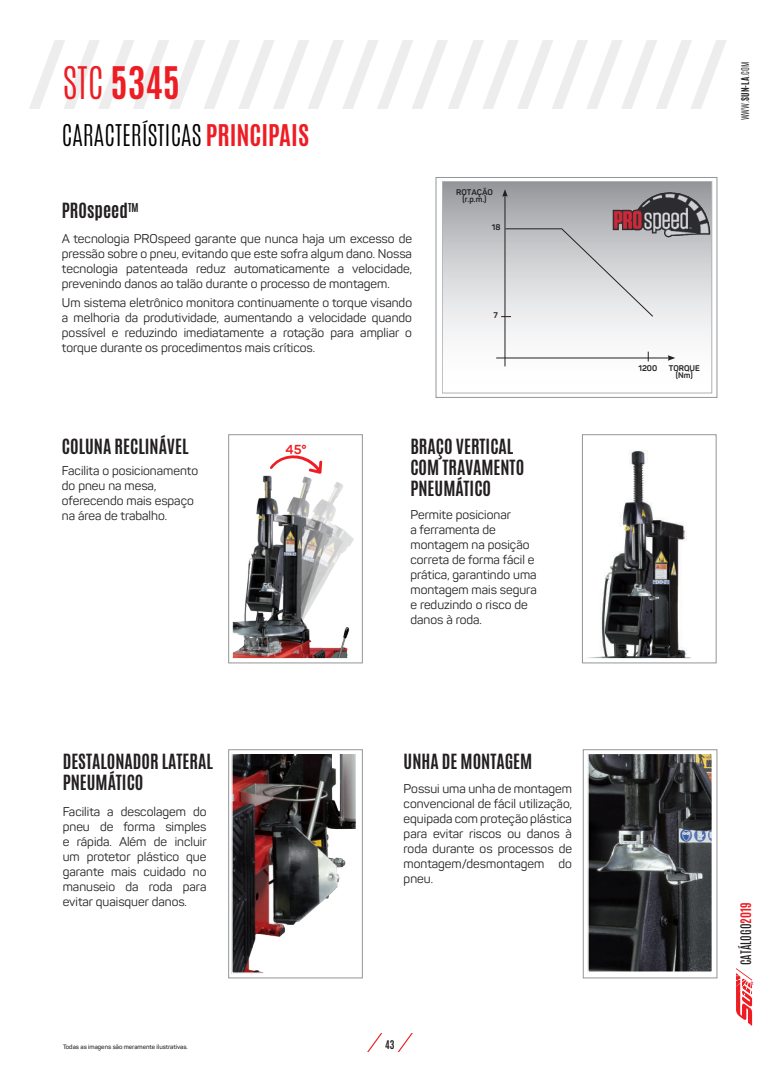
<style>
.page{position:relative;width:780px;height:1088px;background:#fff}
.page>*{position:absolute;margin:0;border:0;box-sizing:border-box;transform-origin:0 0}
.t1{font:700 37.5px "Antonio";color:#ee1d23}
.t2{font:300 25px "Antonio";color:#000001}
.t3{font:700 17.5px/21px "Antonio";color:#231f20}
.t4{font:700 12.88px "Panton";color:#ee1d23}
.t5{font:12.5px/15px "Panton";color:#231f20;text-align:justify}
.t6{font:12.12px "Antonio";color:#231f20}
.t7{font:700 10px "Antonio";color:#231f20}
.t8{font:300 9px "Antonio";color:#231f20}
.t9{font:700 8.12px/7.2px "Panton";color:#231f20;text-align:center}
.t10{font:600 6.25px "Panton";color:#231f20}
.s1{font-weight:300}
.s2{font-weight:700;color:#ee1d23}
.s3{font-weight:700}
</style>
<div class="page">
<svg style="left:367px;top:1033px;width:15px;height:19px"></svg>
<svg style="left:397px;top:1033px;width:16px;height:19px"></svg>
<svg style="left:736px;top:968px;width:17px;height:58px"></svg>
<svg style="left:29px;top:40px;width:697px;height:69px"></svg>
<img style="left:233px;top:475px;width:121px;height:182px">
<div style="left:231px;top:438px;width:128px;height:221px;border:1px solid #fff"></div>
<div style="left:228px;top:434px;width:134px;height:229px;border:1px solid #939598"></div>
<svg style="left:270px;top:455px;width:52px;height:19px"></svg>
<div style="left:228px;top:749px;width:134px;height:229px;border:1px solid #939598"></div>
<div style="left:583px;top:749px;width:134px;height:229px;border:1px solid #939598"></div>
<img style="left:598px;top:450px;width:89px;height:207px">
<div style="left:585px;top:438px;width:128px;height:221px;border:1px solid #fff"></div>
<div style="left:582px;top:434px;width:134px;height:229px;border:1px solid #939598"></div>
<div style="left:442px;top:182px;width:269px;height:211px;background:linear-gradient(to bottom,#a2a4a7,#fff)"></div>
<div style="left:442px;top:181px;width:269px;height:212px;border:1px solid #b2b3b7"></div>
<hr style="left:504px;top:195px;width:1px;height:171px;background:#231f20">
<svg style="left:502px;top:189px;width:5px;height:8px"></svg>
<hr style="left:496px;top:358px;width:173px;height:1px;background:#231f20">
<svg style="left:667px;top:355px;width:8px;height:6px"></svg>
<svg style="left:501px;top:228px;width:152px;height:89px;background:#d3d3d5"></svg>
<div style="left:435px;top:177px;width:282px;height:221px;border:1px solid #939598"></div>
<img style="left:609px;top:190px;width:103px;height:52px">
<img style="left:233px;top:754px;width:122px;height:218px">
<div style="left:231px;top:752px;width:126px;height:222px;border:1px solid #fff"></div>
<img style="left:590px;top:755px;width:120px;height:215px">
<div style="left:587px;top:752px;width:126px;height:221px;border:2px solid #fff"></div>
<h1 class="t1" style="left:63px;top:54px;width:119px"><span class="s1">STC</span> 5345</h1>
<h2 class="t2" style="left:62px;top:117px;width:248px">CARACTERÍSTICAS <span class="s2">PRINCIPAIS</span></h2>
<h3 class="t3" style="left:62px;top:200px;width:78px">PROspeed<sup>TM</sup></h3>
<p class="t5" style="left:62px;top:231px;width:351px">A tecnologia PROspeed garante que nunca haja um excesso de pressão sobre o pneu, evitando que este sofra algum dano. Nossa tecnologia patenteada reduz automaticamente a velocidade, prevenindo danos ao talão durante o processo de montagem.</p>
<p class="t5" style="left:62px;top:295px;width:351px">Um sistema eletrônico monitora continuamente o torque visando a melhoria da produtividade, aumentando a velocidade quando possível e reduzindo imediatamente a rotação para ampliar o torque durante os procedimentos mais críticos.</p>
<p class="t9" style="left:456px;top:188px;width:38px">ROTAÇÃO (r.p.m.)</p>
<p class="t9" style="left:492px;top:224px;width:10px">18</p>
<p class="t9" style="left:493px;top:312px;width:6px">7</p>
<h3 class="t3" style="left:62px;top:436px;width:128px">COLUNA RECLINÁVEL</h3>
<h3 class="t3" style="left:410px;top:436px;width:115px">BRAÇO VERTICAL<br>COM TRAVAMENTO<br>PNEUMÁTICO</h3>
<p class="t4" style="left:285px;top:441px;width:22px">45°</p>
<p class="t5" style="left:62px;top:463px;width:138px;text-align:left">Facilita o posicionamento do pneu na mesa, oferecendo mais espaço na área de trabalho.</p>
<p class="t5" style="left:410px;top:507px;width:128px;text-align:left">Permite posicionar<br>a ferramenta de montagem na posição correta de forma fácil e prática, garantindo uma montagem mais segura e reduzindo o risco de danos à roda.</p>
<h3 class="t3" style="left:63px;top:752px;width:152px">DESTALONADOR LATERAL<br>PNEUMÁTICO</h3>
<h3 class="t3" style="left:403px;top:752px;width:130px">UNHA DE MONTAGEM</h3>
<p class="t5" style="left:63px;top:804px;width:145px">Facilita a descolagem do pneu de forma simples e rápida. Além de incluir um protetor plástico que garante mais cuidado no manuseio da roda para evitar quaisquer danos.</p>
<p class="t5" style="left:403px;top:781px;width:170px">Possui uma unha de montagem convencional de fácil utilização, equipada com proteção plástica para evitar riscos ou danos à roda durante os processos de montagem/desmontagem do pneu.</p>
<p class="t10" style="left:63px;top:1043px;width:126px">Todas as imagens são meramente ilustrativas.</p>
<p class="t7" style="left:385px;top:1037px;width:11px">43</p>
<p class="t8" style="left:738px;top:120px;width:60px;rotate:-90deg">WWW.<span class="s3">SUN-LA</span>.COM</p>
<p class="t9" style="left:638px;top:365px;width:20px">1200</p>
<p class="t9" style="left:668px;top:365px;width:33px;line-height:6.4px">TORQUE (Nm)</p>
<p class="t6" style="left:736px;top:965px;width:64px;rotate:-90deg">CATÁLOGO<span class="s2">2019</span></p>
</div>
